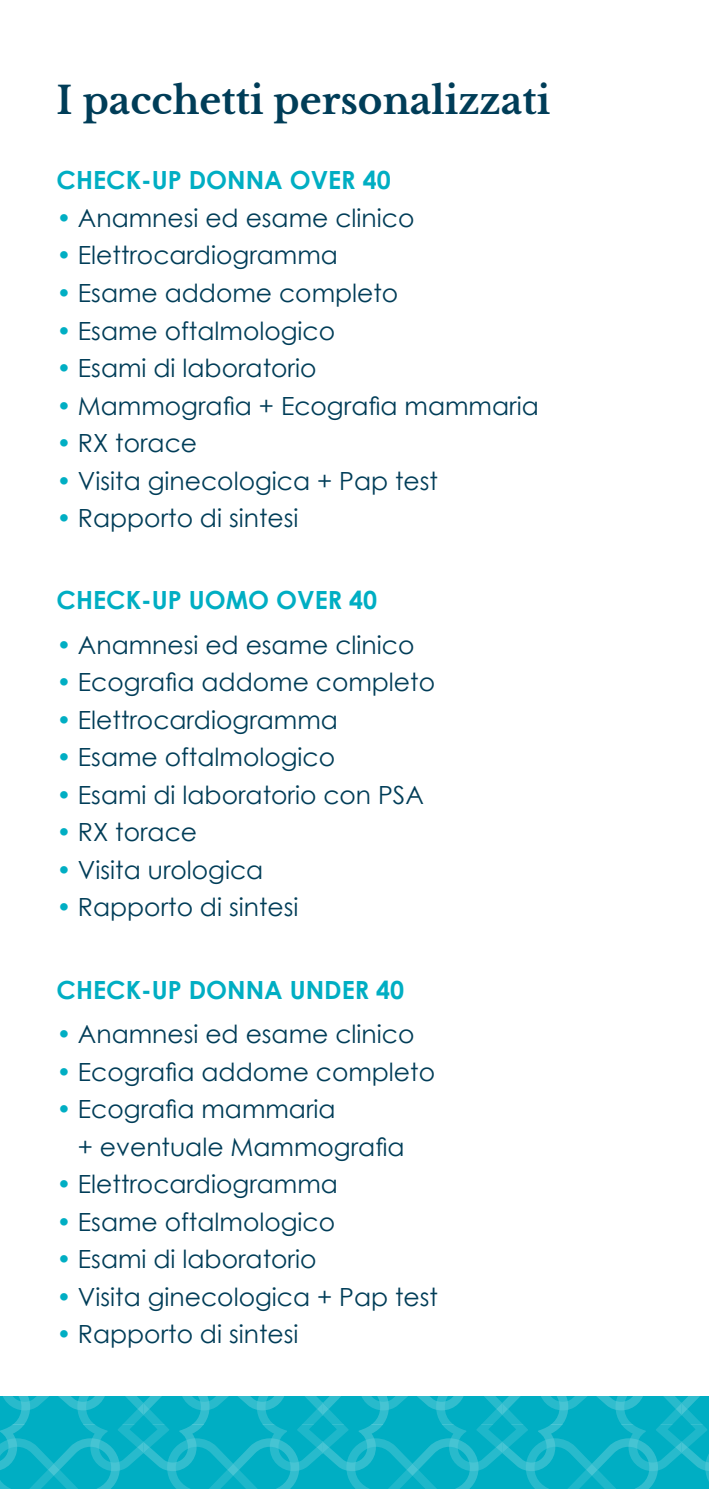
<style>
.page{position:relative;width:709px;height:1489px;background:#fff}
.page>*{position:absolute;margin:0;border:0;box-sizing:border-box;transform-origin:0 0}
.t1{font:700 37.5px "Libre Baskerville";color:#003d58}
.t2{font:25px/37.5px "Century Gothic";color:#003d58}
.t3{font:700 25px "Century Gothic";color:#00aec3}
.s1{color:#00aec3}
</style>
<div class="page">
<svg style="left:339px;top:1396px;width:370px;height:92px;background:#0fb2c6"></svg>
<svg style="left:0;top:1396px;width:339px;height:92px;background:#0fb2c6"></svg>
<h1 class="t1" style="left:57px;top:78px;width:495px">I pacchetti personalizzati</h1>
<p class="t3" style="left:57px;top:165px;width:336px">CHECK-UP DONNA OVER 40</p>
<p class="t2" style="left:57px;top:199px;width:359px"><span class="s1">•</span> Anamnesi ed esame clinico</p>
<p class="t2" style="left:57px;top:236px;width:283px"><span class="s1">•</span> Elettrocardiogramma</p>
<p class="t2" style="left:57px;top:274px;width:343px"><span class="s1">•</span> Esame addome completo</p>
<p class="t2" style="left:57px;top:311px;width:280px"><span class="s1">•</span> Esame oftalmologico</p>
<p class="t2" style="left:57px;top:349px;width:261px"><span class="s1">•</span> Esami di laboratorio</p>
<p class="t2" style="left:57px;top:386px;width:483px"><span class="s1">•</span> Mammografia + Ecografia mammaria</p>
<p class="t2" style="left:57px;top:424px;width:142px"><span class="s1">•</span> RX torace</p>
<p class="t2" style="left:57px;top:461px;width:383px"><span class="s1">•</span> Visita ginecologica + Pap test</p>
<p class="t2" style="left:57px;top:499px;width:243px"><span class="s1">•</span> Rapporto di sintesi</p>
<p class="t3" style="left:57px;top:584px;width:322px">CHECK-UP UOMO OVER 40</p>
<p class="t2" style="left:57px;top:625px;width:359px"><span class="s1">•</span> Anamnesi ed esame clinico</p>
<p class="t2" style="left:57px;top:663px;width:380px"><span class="s1">•</span> Ecografia addome completo</p>
<p class="t2" style="left:57px;top:700px;width:283px"><span class="s1">•</span> Elettrocardiogramma</p>
<p class="t2" style="left:57px;top:738px;width:280px"><span class="s1">•</span> Esame oftalmologico</p>
<p class="t2" style="left:57px;top:775px;width:369px"><span class="s1">•</span> Esami di laboratorio con PSA</p>
<p class="t2" style="left:57px;top:813px;width:142px"><span class="s1">•</span> RX torace</p>
<p class="t2" style="left:57px;top:850px;width:208px"><span class="s1">•</span> Visita urologica</p>
<p class="t2" style="left:57px;top:888px;width:243px"><span class="s1">•</span> Rapporto di sintesi</p>
<p class="t3" style="left:57px;top:973px;width:349px">CHECK-UP DONNA UNDER 40</p>
<p class="t2" style="left:57px;top:1014px;width:359px"><span class="s1">•</span> Anamnesi ed esame clinico</p>
<p class="t2" style="left:57px;top:1052px;width:380px"><span class="s1">•</span> Ecografia addome completo</p>
<p class="t2" style="left:78px;top:1089px;width:328px;text-indent:-21px"><span class="s1">•</span> Ecografia mammaria<br>+ eventuale Mammografia</p>
<p class="t2" style="left:57px;top:1164px;width:283px"><span class="s1">•</span> Elettrocardiogramma</p>
<p class="t2" style="left:57px;top:1202px;width:280px"><span class="s1">•</span> Esame oftalmologico</p>
<p class="t2" style="left:57px;top:1239px;width:261px"><span class="s1">•</span> Esami di laboratorio</p>
<p class="t2" style="left:57px;top:1277px;width:383px"><span class="s1">•</span> Visita ginecologica + Pap test</p>
<p class="t2" style="left:57px;top:1314px;width:243px"><span class="s1">•</span> Rapporto di sintesi</p>
</div>
